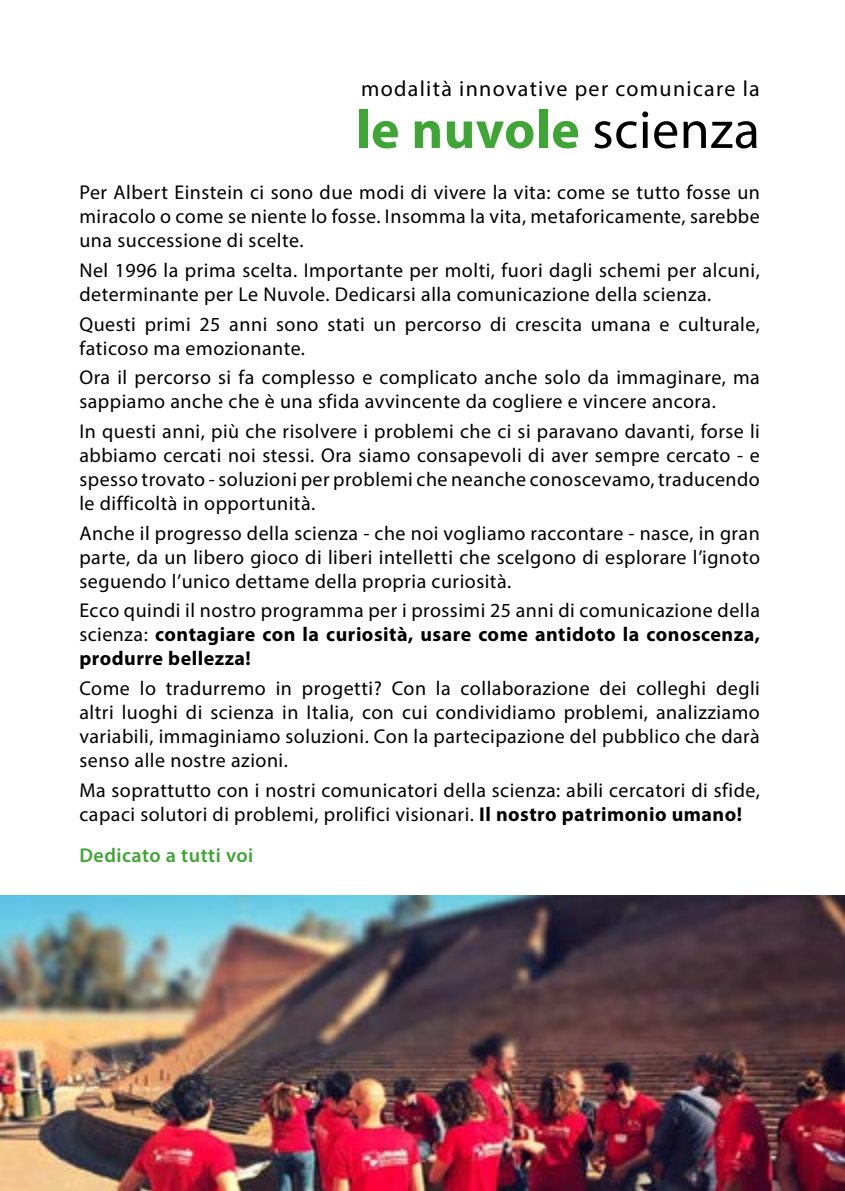
<style>
.page{position:relative;width:845px;height:1191px;background:#fff}
.page>*{position:absolute;margin:0;border:0;box-sizing:border-box;transform-origin:0 0}
.t1{font:700 54px "Myriad Pro";letter-spacing:.01em;color:#3fa535}
.t2{font:22px "Myriad Pro";letter-spacing:.06em;color:#000}
.t3{font:20px/24px "Myriad Pro";letter-spacing:.025em;color:#000;text-align:justify}
.t4{font:600 20px "Myriad Pro";letter-spacing:.025em;color:#3fa535}
.s1{font-weight:400;color:#000}
.s2{font-weight:700}
</style>
<div class="page">
<img style="left:0;top:895px;width:845px;height:296px">
<p class="t2" style="left:361px;top:75px;width:400px">modalità innovative per comunicare la</p>
<h1 class="t1" style="left:355px;top:94px;width:406px">le nuvole <span class="s1">scienza</span></h1>
<p class="t3" style="left:79px;top:180px;width:682px">Per Albert Einstein ci sono due modi di vivere la vita: come se tutto fosse un miracolo o come se niente lo fosse. Insomma la vita, metaforicamente, sarebbe una successione di scelte.</p>
<p class="t3" style="left:79px;top:258px;width:682px">Nel 1996 la prima scelta. Importante per molti, fuori dagli schemi per alcuni, determinante per Le Nuvole. Dedicarsi alla comunicazione della scienza.</p>
<p class="t3" style="left:79px;top:312px;width:682px">Questi primi 25 anni sono stati un percorso di crescita umana e culturale, faticoso ma emozionante.</p>
<p class="t3" style="left:79px;top:365px;width:682px">Ora il percorso si fa complesso e complicato anche solo da immaginare, ma sappiamo anche che è una sfida avvincente da cogliere e vincere ancora.</p>
<p class="t3" style="left:79px;top:419px;width:682px">In questi anni, più che risolvere i problemi che ci si paravano davanti, forse li abbiamo cercati noi stessi. Ora siamo consapevoli di aver sempre cercato - e spesso trovato - soluzioni per problemi che neanche conoscevamo, traducendo le difficoltà in opportunità.</p>
<p class="t3" style="left:79px;top:521px;width:682px">Anche il progresso della scienza - che noi vogliamo raccontare - nasce, in gran parte, da un libero gioco di liberi intelletti che scelgono di esplorare l’ignoto seguendo l’unico dettame della propria curiosità.</p>
<p class="t3" style="left:79px;top:598px;width:682px">Ecco quindi il nostro programma per i prossimi 25 anni di comunicazione della scienza: <span class="s2">contagiare con la curiosità, usare come antidoto la conoscenza, produrre bellezza!</span></p>
<p class="t3" style="left:79px;top:676px;width:682px">Come lo tradurremo in progetti? Con la collaborazione dei colleghi degli altri luoghi di scienza in Italia, con cui condividiamo problemi, analizziamo variabili, immaginiamo soluzioni. Con la partecipazione del pubblico che darà senso alle nostre azioni.</p>
<p class="t3" style="left:79px;top:778px;width:682px">Ma soprattutto con i nostri comunicatori della scienza: abili cercatori di sfide, capaci solutori di problemi, prolifici visionari. <span class="s2">Il nostro patrimonio umano!</span></p>
<p class="t4" style="left:79px;top:842px;width:175px">Dedicato a tutti voi</p>
</div>
